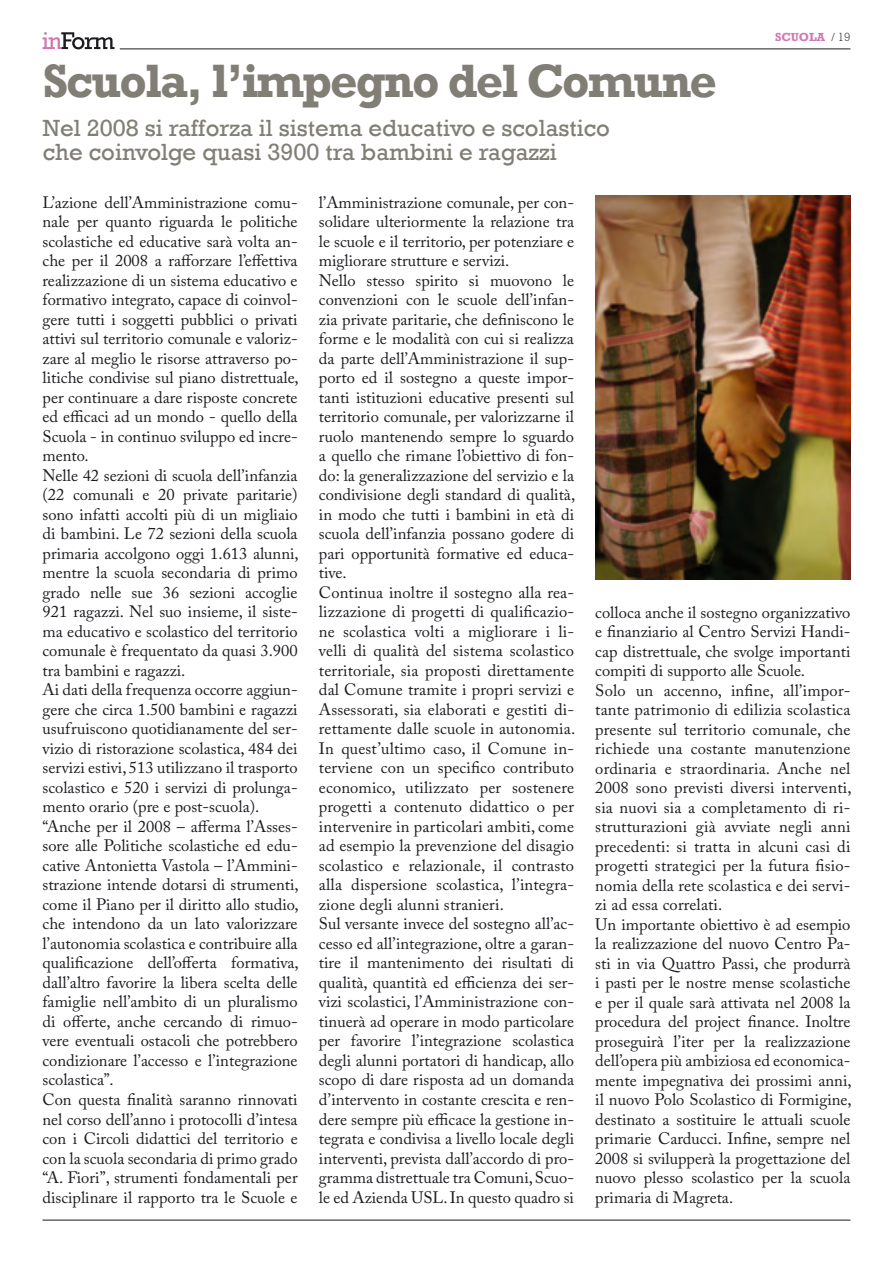
<style>
.page{position:relative;width:893px;height:1263px;background:#fff}
.page>*{position:absolute;margin:0;border:0;box-sizing:border-box;transform-origin:0 0}
.t1{font:700 48px "Rockwell";letter-spacing:-.04em;color:#817e76}
.t2{font:24px/24px "Rockwell";color:#817e76}
.t3{font:16.5px/19.5px "Adobe Caslon Pro";color:#1b1c20}
.t4{font:700 12px "Rockwell";color:#d07ab0}
.t5{font:300 12px "Rockwell";color:#1b1c20}
</style>
<div class="page">
<hr style="left:120px;top:49px;width:730px;height:1px;background:#1b1c20">
<svg style="left:43px;top:32px;width:72px;height:17px"></svg>
<img style="left:595px;top:196px;width:255px;height:383px">
<hr style="left:43px;top:1220px;width:807px;height:1px;background:#1b1c20">
<p class="t4" style="left:775px;top:29px;width:34px">SCUOLA</p>
<p class="t5" style="left:831px;top:30px;width:19px">/ 19</p>
<h1 class="t1" style="left:43px;top:52px;width:676px">Scuola, l’impegno del Comune</h1>
<h2 class="t2" style="left:43px;top:116px;width:569px">Nel 2008 si rafforza il sistema educativo e scolastico che coinvolge quasi 3900 tra bambini e ragazzi</h2>
<p class="t3" style="left:43px;top:192px;width:258px">L’azione dell’Amministrazione comu&shy;nale per quanto riguarda le politiche scolastiche ed educative sarà volta an&shy;che per il 2008 a rafforzare l’effettiva realizzazione di un sistema educativo e formativo integrato, capace di coinvol&shy;gere tutti i soggetti pubblici o privati attivi sul territorio comunale e valoriz&shy;zare al meglio le risorse attraverso po&shy;litiche condivise sul piano distrettuale, per continuare a dare risposte concrete ed efficaci ad un mondo - quello della Scuola - in continuo sviluppo ed incre&shy;mento.<br>Nelle 42 sezioni di scuola dell’infanzia (22 comunali e 20 private paritarie) sono infatti accolti più di un migliaio di bambini. Le 72 sezioni della scuola primaria accolgono oggi 1.613 alunni, mentre la scuola secondaria di primo grado nelle sue 36 sezioni accoglie 921 ragazzi. Nel suo insieme, il siste&shy;ma educativo e scolastico del territorio comunale è frequentato da quasi 3.900 tra bambini e ragazzi.<br>Ai dati della frequenza occorre aggiun&shy;gere che circa 1.500 bambini e ragazzi usufruiscono quotidianamente del ser&shy;vizio di ristorazione scolastica, 484 dei servizi estivi, 513 utilizzano il trasporto scolastico e 520 i servizi di prolunga&shy;mento orario (pre e post-scuola). “Anche per il 2008 – afferma l’Asses&shy;sore alle Politiche scolastiche ed edu&shy;cative Antonietta Vastola – l’Ammini&shy;strazione intende dotarsi di strumenti, come il Piano per il diritto allo studio, che intendono da un lato valorizzare l’autonomia scolastica e contribuire alla qualificazione dell’offerta formativa, dall’altro favorire la libera scelta delle famiglie nell’ambito di un pluralismo di offerte, anche cercando di rimuo&shy;vere eventuali ostacoli che potrebbero condizionare l’accesso e l’integrazione scolastica”.<br>Con questa finalità saranno rinnovati nel corso dell’anno i protocolli d’intesa con i Circoli didattici del territorio e con la scuola secondaria di primo grado “A. Fiori”, strumenti fondamentali per disciplinare il rapporto tra le Scuole e</p>
<p class="t3" style="left:319px;top:192px;width:258px">l’Amministrazione comunale, per con&shy;solidare ulteriormente la relazione tra le scuole e il territorio, per potenziare e migliorare strutture e servizi.<br>Nello stesso spirito si muovono le convenzioni con le scuole dell’infan&shy;zia private paritarie, che definiscono le forme e le modalità con cui si realizza da parte dell’Amministrazione il sup&shy;porto ed il sostegno a queste impor&shy;tanti istituzioni educative presenti sul territorio comunale, per valorizzarne il ruolo mantenendo sempre lo sguardo a quello che rimane l’obiettivo di fon&shy;do: la generalizzazione del servizio e la condivisione degli standard di qualità, in modo che tutti i bambini in età di scuola dell’infanzia possano godere di pari opportunità formative ed educa&shy;tive.<br>Continua inoltre il sostegno alla rea&shy;lizzazione di progetti di qualificazio&shy;ne scolastica volti a migliorare i li&shy;velli di qualità del sistema scolastico territoriale, sia proposti direttamente dal Comune tramite i propri servizi e Assessorati, sia elaborati e gestiti di&shy;rettamente dalle scuole in autonomia.<br>In quest’ultimo caso, il Comune in&shy;terviene con un specifico contributo economico, utilizzato per sostenere progetti a contenuto didattico o per intervenire in particolari ambiti, come ad esempio la prevenzione del disagio scolastico e relazionale, il contrasto alla dispersione scolastica, l’integra&shy;zione degli alunni stranieri.<br>Sul versante invece del sostegno all’ac&shy;cesso ed all’integrazione, oltre a garan&shy;tire il mantenimento dei risultati di qualità, quantità ed efficienza dei ser&shy;vizi scolastici, l’Amministrazione con&shy;tinuerà ad operare in modo particolare per favorire l’integrazione scolastica degli alunni portatori di handicap, allo scopo di dare risposta ad un domanda d’intervento in costante crescita e ren&shy;dere sempre più efficace la gestione in&shy;tegrata e condivisa a livello locale degli interventi, prevista dall’accordo di pro&shy;gramma distrettuale tra Comuni, Scuo&shy;le ed Azienda USL. In questo quadro si</p>
<p class="t3" style="left:595px;top:602px;width:258px">colloca anche il sostegno organizzativo e finanziario al Centro Servizi Handi&shy;cap distrettuale, che svolge importanti compiti di supporto alle Scuole.<br>Solo un accenno, infine, all’impor&shy;tante patrimonio di edilizia scolastica presente sul territorio comunale, che richiede una costante manutenzione ordinaria e straordinaria. Anche nel 2008 sono previsti diversi interventi, sia nuovi sia a completamento di ri&shy;strutturazioni già avviate negli anni precedenti: si tratta in alcuni casi di progetti strategici per la futura fisio&shy;nomia della rete scolastica e dei servi&shy;zi ad essa correlati.<br>Un importante obiettivo è ad esempio la realizzazione del nuovo Centro Pa&shy;sti in via Quattro Passi, che produrrà i pasti per le nostre mense scolastiche e per il quale sarà attivata nel 2008 la procedura del project finance. Inoltre proseguirà l’iter per la realizzazione dell’opera più ambiziosa ed economica&shy;mente impegnativa dei prossimi anni, il nuovo Polo Scolastico di Formigine, destinato a sostituire le attuali scuole primarie Carducci. Infine, sempre nel 2008 si svilupperà la progettazione del nuovo plesso scolastico per la scuola primaria di Magreta.</p>
</div>
